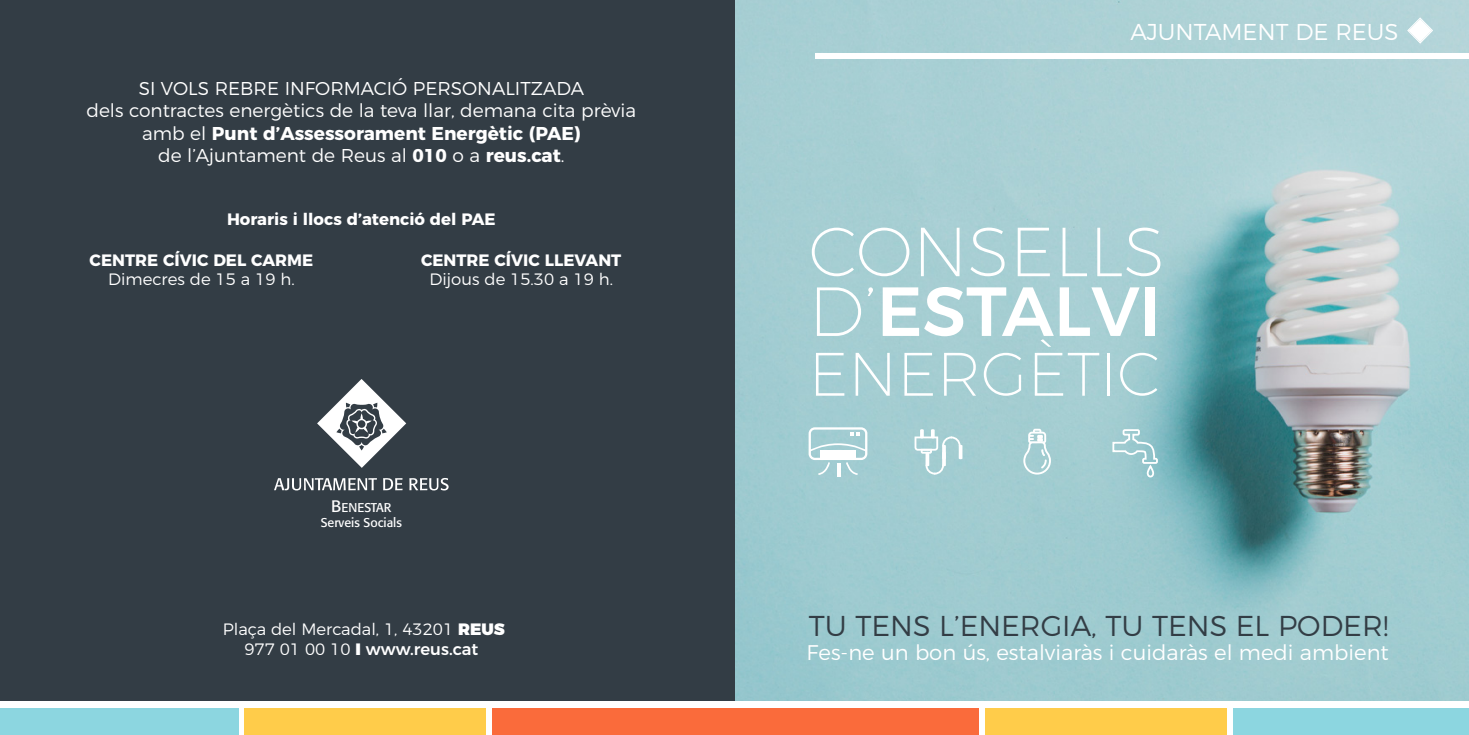
<style>
.page{position:relative;width:1469px;height:735px;background:#fff}
.page>*{position:absolute;margin:0;border:0;box-sizing:border-box;transform-origin:0 0}
.t1{font:200 69.3px/59.7px "Montserrat";color:#fff}
.t2{font:200 61.25px "Montserrat";color:#fff}
.t3{font:300 28.7px "Montserrat";color:#333d45}
.t4{font:300 22.93px "Montserrat";color:#fff}
.t5{font:300 21.18px "Montserrat";color:#fff}
.t6{font:300 18.55px/22.2px "Montserrat";color:#fff;text-align:center}
.t7{font:300 16.45px/19.8px "Montserrat";color:#fff;text-align:center}
.t8{font:700 16.45px "Montserrat";color:#fff}
.t9{font:12.6px/15px "Formata";color:#fff;text-align:center}
.s1{font-weight:700}
.s2{font-size:16.45px}
.s3{font-weight:900}
.s4{font-weight:500}
</style>
<div class="page">
<img style="left:734px;top:0;width:734px;height:699px">
<div style="left:1233px;top:708px;width:235px;height:26px;background:#8cd6e0"></div>
<div style="left:492px;top:708px;width:242px;height:26px;background:#fa6b3b"></div>
<div style="left:985px;top:708px;width:241px;height:26px;background:#ffcc4a"></div>
<div style="left:244px;top:708px;width:241px;height:26px;background:#ffcc4a"></div>
<div style="left:734px;top:708px;width:245px;height:26px;background:#fa6b3b"></div>
<div style="left:0;top:708px;width:238px;height:26px;background:#8cd6e0"></div>
<div style="left:0;top:0;width:734px;height:699px;background:#333d45"></div>
<svg style="left:1111px;top:428px;width:47px;height:50px;background:#a7cfd4"></svg>
<svg style="left:914px;top:429px;width:48px;height:45px"></svg>
<svg style="left:1023px;top:428px;width:28px;height:46px"></svg>
<hr style="left:837px;top:462px;width:3px;height:14px;background:#fff">
<svg style="left:808px;top:427px;width:59px;height:48px"></svg>
<div style="left:815px;top:53px;width:653px;height:5px;background:#fff"></div>
<svg style="left:274px;top:478px;width:103px;height:12px"></svg>
<svg style="left:383px;top:478px;width:19px;height:12px"></svg>
<svg style="left:409px;top:478px;width:39px;height:12px"></svg>
<svg style="left:317px;top:379px;width:89px;height:88px"></svg>
<div style="left:358px;top:420px;width:7px;height:7px;background:#333d45;border-radius:50%"></div>
<svg style="left:1407px;top:17px;width:26px;height:27px"></svg>
<p class="t6" style="left:86px;top:76px;width:551px">SI VOLS REBRE INFORMACIÓ PERSONALITZADA<br>dels contractes energètics de la teva llar, demana cita prèvia amb el <span class="s1">Punt d’Assessorament Energètic (PAE)<br></span>de l’Ajuntament de Reus al <span class="s1">010</span> o a <span class="s1">reus.cat</span>.</p>
<p class="t8" style="left:227px;top:205px;width:270px">Horaris i llocs d’atenció del PAE</p>
<p class="t8" style="left:90px;top:246px;width:225px">CENTRE CÍVIC DEL CARME</p>
<p class="t7" style="left:108px;top:268px;width:188px">Dimecres de 15 a 19 h.</p>
<p class="t8" style="left:421px;top:246px;width:202px">CENTRE CÍVIC LLEVANT</p>
<p class="t7" style="left:429px;top:268px;width:185px">Dijous de 15.30 a 19 h.</p>
<p class="t9" style="left:321px;top:500px;width:83px"><span class="s2">B</span>ENESTAR<br>Serveis Socials</p>
<p class="t7" style="left:223px;top:618px;width:283px">Plaça del Mercadal, 1, 43201 <span class="s3">REUS<br></span>977 01 00 10 <span class="s3">I</span> <span class="s4">www.reus.cat</span></p>
<p class="t4" style="left:1130px;top:13px;width:270px">AJUNTAMENT DE REUS</p>
<h1 class="t1" style="left:808px;top:215px;width:358px">CONSELLS<br>D’<span class="s4">ESTALVI</span></h1>
<h2 class="t2" style="left:808px;top:327px;width:353px">ENERGÈTIC</h2>
<h3 class="t3" style="left:808px;top:602px;width:581px">TU TENS L’ENERGIA, TU TENS EL PODER!</h3>
<p class="t5" style="left:806px;top:635px;width:583px">Fes-ne un bon ús, estalviaràs i cuidaràs el medi ambient</p>
</div>
